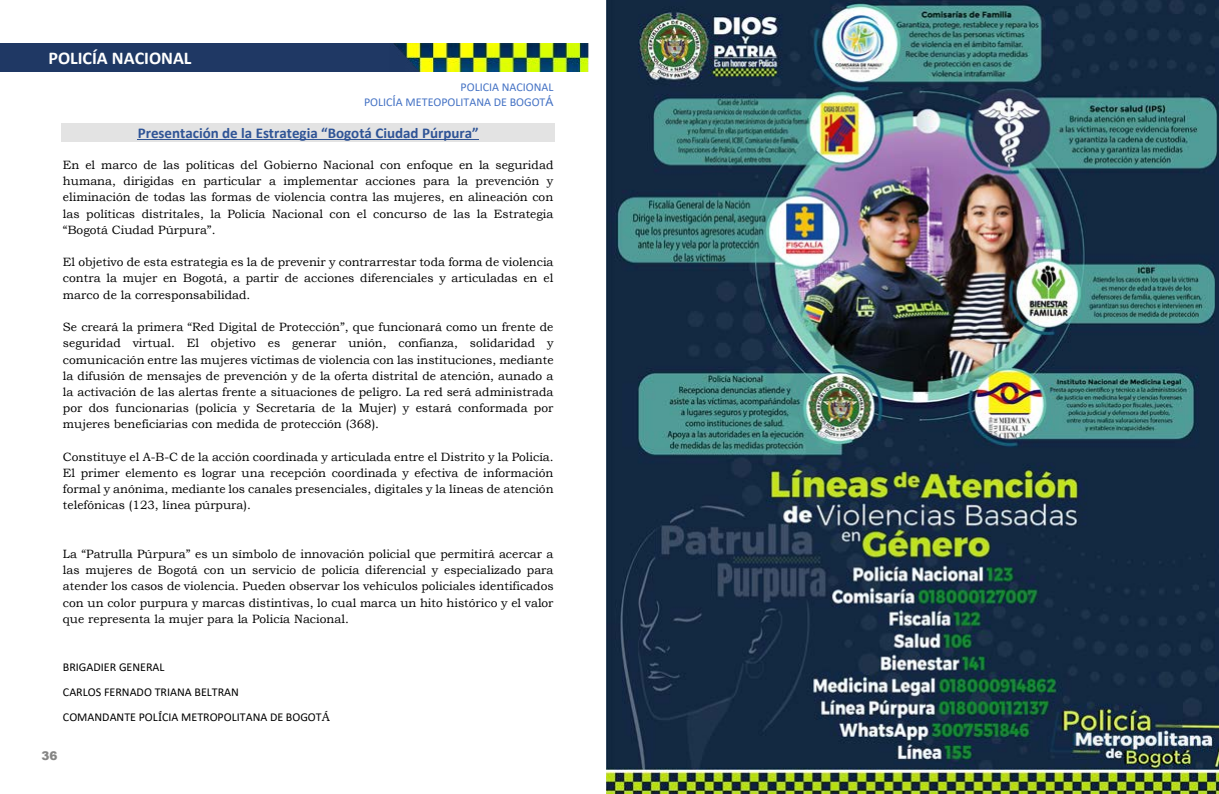
<style>
.page{position:relative;width:1219px;height:794px;background:#fff}
.page>*{position:absolute;margin:0;border:0;box-sizing:border-box;transform-origin:0 0}
.t1{font:700 18px "Calibri";color:#fff}
.t2{font:700 15px "Calibri";color:#2f5496}
.t3{font:12px/16.2px "Bookman Old Style";color:#000;text-align:justify}
.t4{font:12px/24.9px "Calibri";color:#000}
.t5{font:12px/14.6px "Calibri";color:#4472c4;text-align:right}
.t6{font:900 12px "Arial";color:#858584}
.s1{font-family:"Arial"}
.s2{font-family:"Bookman Old Style"}
</style>
<div class="page">
<div style="left:0;top:43px;width:431px;height:29px;background:#1f3864"></div>
<div style="left:62px;top:123px;width:493px;height:19px;background:#e3e3e3"></div>
<hr style="left:138px;top:139px;width:341px;height:1px;background:#2f5496">
<img style="left:393px;top:43px;width:196px;height:29px">
<img style="left:607px;top:0;width:612px;height:794px">
<h1 class="t1" style="left:48px;top:45px;width:145px">POLICÍA NACIONAL</h1>
<p class="t5" style="left:364px;top:79px;width:191px">POLICIA NACIONAL<br>POLIC<span class="s1">Í</span>A METEOPOLITANA DE BOGOT<span class="s1">Á</span></p>
<p class="t2" style="left:138px;top:122px;width:342px">Presentación de la Estrategia “Bogotá Ciudad Púrpura”</p>
<p class="t3" style="left:63px;top:157px;width:492px">En el marco de las políticas del Gobierno Nacional con enfoque en la seguridad humana, dirigidas en particular a implementar acciones para la prevención y eliminación de todas las formas de violencia contra las mujeres, en alineación con las políticas distritales, la Policía Nacional con el concurso de las la Estrategia “Bogotá Ciudad Púrpura”.</p>
<p class="t3" style="left:63px;top:254px;width:492px">El objetivo de esta estrategia es la de prevenir y contrarrestar toda forma de violencia contra la mujer en Bogotá, a partir de acciones diferenciales y articuladas en el marco de la corresponsabilidad.</p>
<p class="t3" style="left:63px;top:319px;width:492px">Se creará la primera “Red Digital de Protección”, que funcionará como un frente de seguridad virtual. El objetivo es generar unión, confianza, solidaridad y comunicación entre las mujeres víctimas de violencia con las instituciones, mediante la difusión de mensajes de prevención y de la oferta distrital de atención, aunado a la activación de las alertas frente a situaciones de peligro. La red será administrada por dos funcionarias (policía y Secretaría de la Mujer) y estará conformada por mujeres beneficiarias con medida de protección (368).</p>
<p class="t3" style="left:63px;top:448px;width:492px">Constituye el A-B-C de la acción coordinada y articulada entre el Distrito y la Policía.<br>El primer elemento es lograr una recepción coordinada y efectiva de información formal y anónima, mediante los canales presenciales, digitales y la líneas de atención telefónicas (123, línea púrpura).</p>
<p class="t3" style="left:63px;top:546px;width:492px">La “Patrulla Púrpura” es un símbolo de innovación policial que permitirá acercar a las mujeres de Bogotá con un servicio de policía diferencial y especializado para atender los casos de violencia. Pueden observar los vehículos policiales identificados con un color purpura y marcas distintivas, lo cual marca un hito histórico y el valor que representa la mujer para la Policía Nacional.</p>
<p class="t4" style="left:63px;top:655px;width:269px">BRIGADIER GENERAL<br>CARLOS FERNADO TRIANA BELTRAN<br>COMANDANTE POL<span class="s2">Í</span>CIA METROPOLITANA DE BOGOT<span class="s2">Á</span></p>
<p class="t6" style="left:42px;top:747px;width:18px">36</p>
</div>
